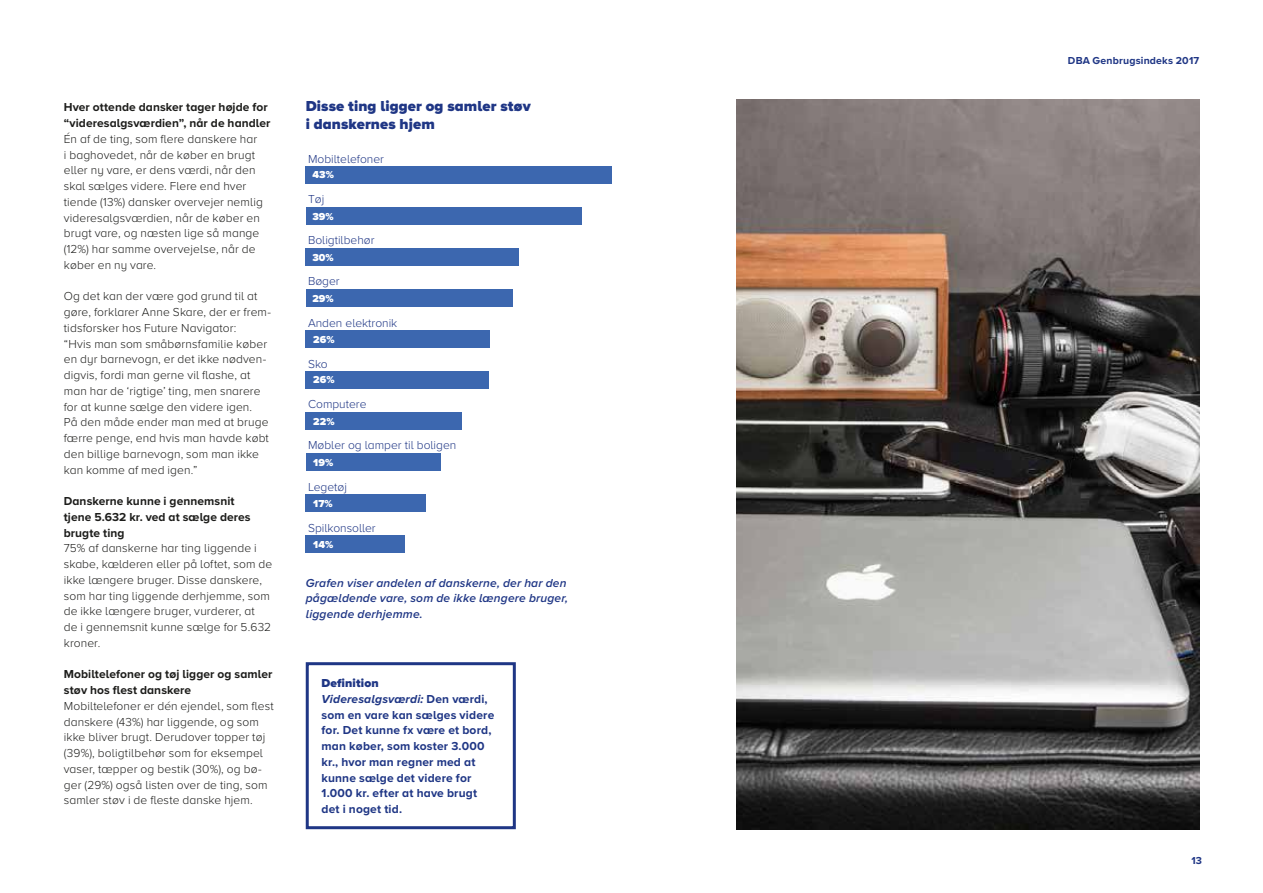
<style>
.page{position:relative;width:1263px;height:893px;background:#fff}
.page>*{position:absolute;margin:0;border:0;box-sizing:border-box;transform-origin:0 0}
.t1{font:900 15px/18px "Proxima Nova A";letter-spacing:.005em;color:#1f3685}
.t2{font:300 12px/15.8px "Proxima Nova A";letter-spacing:.01em;color:#1d1d1b}
.t3{font:700 12px/15.8px "Proxima Nova A";letter-spacing:.015em;color:#1f3685}
.t4{font:700 12px/15.8px "Proxima Nova A";letter-spacing:.01em;color:#1d1d1b}
.t5{font:300 12px "Proxima Nova A";color:#1f3685}
.t6{font:italic 600 12px/15.8px "Proxima Nova A";letter-spacing:.015em;color:#1f3685}
.t7{font:900 10.5px "Proxima Nova A";letter-spacing:.015em;color:#fff}
.t8{font:700 10.5px "Proxima Nova A";letter-spacing:.015em;color:#1f3685}
.s1{font-weight:900}
.s2{font-style:italic}
</style>
<div class="page">
<div style="left:306px;top:662px;width:210px;height:167px;border:3px solid #1f3685"></div>
<img style="left:736px;top:99px;width:463px;height:730px">
<div style="left:306px;top:166px;width:306px;height:17px;background:#3c67af"></div>
<div style="left:306px;top:371px;width:183px;height:17px;background:#3c67af"></div>
<div style="left:306px;top:207px;width:276px;height:17px;background:#3c67af"></div>
<div style="left:306px;top:412px;width:156px;height:17px;background:#3c67af"></div>
<div style="left:306px;top:495px;width:120px;height:17px;background:#3c67af"></div>
<div style="left:306px;top:454px;width:135px;height:17px;background:#3c67af"></div>
<div style="left:306px;top:248px;width:213px;height:18px;background:#3c67af"></div>
<div style="left:306px;top:290px;width:206px;height:17px;background:#3c67af"></div>
<div style="left:306px;top:331px;width:184px;height:17px;background:#3c67af"></div>
<div style="left:306px;top:536px;width:99px;height:17px;background:#3c67af"></div>
<p class="t4" style="left:64px;top:99px;width:208px">Hver ottende dansker tager højde for “videresalgsværdien”, når de handler</p>
<p class="t2" style="left:64px;top:130px;width:201px">Én af de ting, som flere danskere har<br>i baghovedet, når de køber en brugt eller ny vare, er dens værdi, når den skal sælges videre. Flere end hver tiende (13%) dansker overvejer nemlig videresalgsværdien, når de køber en brugt vare, og næsten lige så mange (12%) har samme overvejelse, når de køber en ny vare.</p>
<p class="t2" style="left:64px;top:288px;width:209px">Og det kan der være god grund til at gøre, forklarer Anne Skare, der er frem&shy;tidsforsker hos Future Navigator:<br>“Hvis man som småbørnsfamilie køber en dyr barnevogn, er det ikke nødven&shy;digvis, fordi man gerne vil flashe, at man har de ‘rigtige’ ting, men snarere for at kunne sælge den videre igen.<br>På den måde ender man med at bruge færre penge, end hvis man havde købt den billige barnevogn, som man ikke kan komme af med igen.”</p>
<p class="t4" style="left:64px;top:493px;width:188px">Danskerne kunne i gennemsnit tjene 5.632 kr. ved at sælge deres brugte ting</p>
<p class="t2" style="left:64px;top:540px;width:210px">75% af danskerne har ting liggende i skabe, kælderen eller på loftet, som de ikke længere bruger. Disse danskere, som har ting liggende derhjemme, som de ikke længere bruger, vurderer, at<br>de i gennemsnit kunne sælge for 5.632 kroner.</p>
<p class="t4" style="left:64px;top:666px;width:210px">Mobiltelefoner og tøj ligger og samler støv hos flest danskere</p>
<p class="t2" style="left:64px;top:697px;width:212px">Mobiltelefoner er dén ejendel, som flest danskere (43%) har liggende, og som ikke bliver brugt. Derudover topper tøj (39%), boligtilbehør som for eksempel vaser, tæpper og bestik (30%), og bø&shy;ger (29%) også listen over de ting, som samler støv i de fleste danske hjem.</p>
<p class="t1" style="left:306px;top:97px;width:227px">Disse ting ligger og samler støv i danskernes hjem</p>
<p class="t7" style="left:312px;top:167px;width:23px">43%</p>
<p class="t5" style="left:308px;top:150px;width:77px">Mobiltelefoner</p>
<p class="t5" style="left:308px;top:190px;width:18px">Tøj</p>
<p class="t7" style="left:312px;top:208px;width:23px">39%</p>
<p class="t5" style="left:308px;top:231px;width:68px">Boligtilbehør</p>
<p class="t7" style="left:312px;top:249px;width:23px">30%</p>
<p class="t5" style="left:308px;top:272px;width:33px">Bøger</p>
<p class="t7" style="left:312px;top:290px;width:23px">29%</p>
<p class="t5" style="left:308px;top:314px;width:91px">Anden elektronik</p>
<p class="t7" style="left:313px;top:332px;width:23px">26%</p>
<p class="t5" style="left:308px;top:355px;width:21px">Sko</p>
<p class="t7" style="left:313px;top:372px;width:23px">26%</p>
<p class="t5" style="left:308px;top:395px;width:60px">Computere</p>
<p class="t7" style="left:313px;top:413px;width:23px">22%</p>
<p class="t5" style="left:308px;top:436px;width:150px">Møbler og lamper til boligen</p>
<p class="t7" style="left:313px;top:454px;width:22px">19%</p>
<p class="t5" style="left:308px;top:478px;width:40px">Legetøj</p>
<p class="t7" style="left:313px;top:496px;width:21px">17%</p>
<p class="t5" style="left:308px;top:519px;width:69px">Spilkonsoller</p>
<p class="t7" style="left:313px;top:537px;width:22px">14%</p>
<p class="t6" style="left:306px;top:574px;width:264px">Grafen viser andelen af danskerne, der har den pågældende vare, som de ikke længere bruger, liggende derhjemme.</p>
<p class="t3" style="left:321px;top:675px;width:174px"><span class="s1">Definition<br></span><span class="s2">Videresalgsværdi:</span> Den værdi, som en vare kan sælges videre for. Det kunne fx være et bord, man køber, som koster 3.000 kr., hvor man regner med at kunne sælge det videre for<br>1.000 kr. efter at have brugt det i noget tid.</p>
<p class="t8" style="left:1068px;top:52px;width:133px">DBA Genbrugsindeks 2017</p>
<p class="t8" style="left:1191px;top:853px;width:12px">13</p>
</div>
